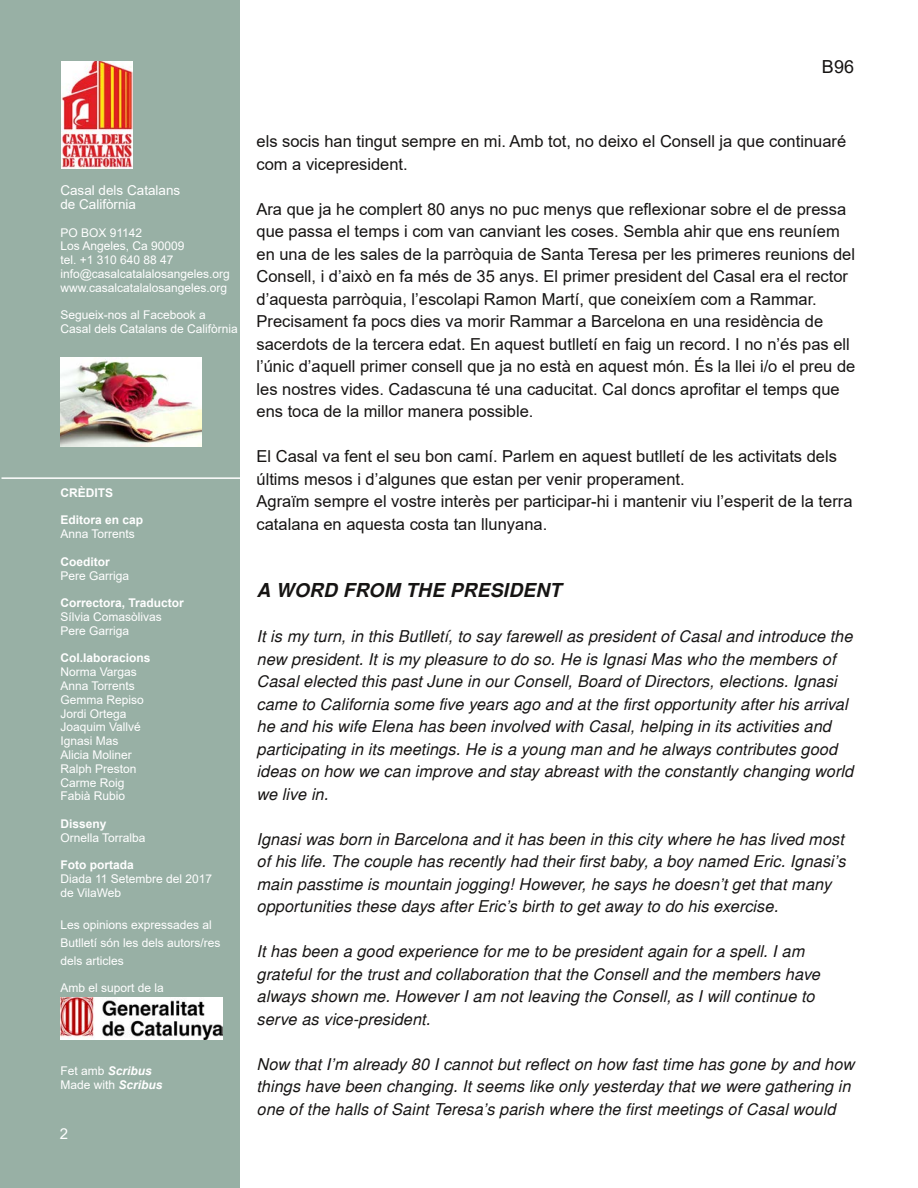
<style>
.page{position:relative;width:918px;height:1188px;background:#fff}
.page>*{position:absolute;margin:0;border:0;box-sizing:border-box;transform-origin:0 0}
.t1{font:italic 700 19.5px "A030";color:#161413}
.t2{font:18px "Arial";color:#161413}
.t3{font:italic 16.5px/22.5px "A030";color:#161413}
.t4{font:16.5px/22.5px "Arial";color:#161413}
.t5{font:15px "Arial";color:#fff}
.t6{font:13.5px/13.8px "Arial";color:#fff}
.t7{font:12px/13.8px "Arial";color:#fff}
.t8{font:700 12px "Arial";color:#fff}
.s1{font-weight:700;font-style:italic}
</style>
<div class="page">
<div style="left:0;top:0;width:240px;height:1188px;background:#98b0a5"></div>
<hr style="left:2px;top:477px;width:240px;height:2px;background:#fff">
<img style="left:60px;top:998px;width:162px;height:42px">
<img style="left:62px;top:62px;width:70px;height:106px">
<img style="left:60px;top:358px;width:142px;height:88px">
<p class="t2" style="left:822px;top:54px;width:34px">B96</p>
<p class="t6" style="left:60px;top:184px;width:122px">Casal dels Catalans de Califòrnia</p>
<p class="t7" style="left:60px;top:225px;width:171px">PO BOX 91142<br>Los Angeles, Ca 90009<br>tel. +1 310 640 88 47 info@casalcatalalosangeles.org www.casalcatalalosangeles.org</p>
<p class="t7" style="left:60px;top:308px;width:179px">Segueix-nos al Facebook a<br>Casal dels Catalans de Califòrnia</p>
<p class="t8" style="left:60px;top:484px;width:54px">CRÈDITS</p>
<p class="t8" style="left:60px;top:512px;width:84px">Editora en cap</p>
<p class="t7" style="left:60px;top:527px;width:76px">Anna Torrents</p>
<p class="t8" style="left:60px;top:553px;width:51px">Coeditor</p>
<p class="t7" style="left:60px;top:568px;width:70px">Pere Garriga</p>
<p class="t8" style="left:60px;top:595px;width:125px">Correctora, Traductor</p>
<p class="t7" style="left:60px;top:610px;width:103px">Sílvia Comasòlivas<br>Pere Garriga</p>
<p class="t8" style="left:60px;top:650px;width:92px">Col.laboracions</p>
<p class="t7" style="left:60px;top:665px;width:85px">Norma Vargas<br>Anna Torrents<br>Gemma Repiso<br>Jordi Ortega<br>Joaquim Vallvé<br>Ignasi Mas<br>Alicia Moliner<br>Ralph Preston<br>Carme Roig<br>Fabià Rubio</p>
<p class="t8" style="left:60px;top:815px;width:48px">Disseny</p>
<p class="t7" style="left:60px;top:831px;width:87px">Ornella Torralba</p>
<p class="t8" style="left:60px;top:857px;width:75px">Foto portada</p>
<p class="t7" style="left:60px;top:872px;width:153px">Diada 11 Setembre del 2017 de VilaWeb</p>
<p class="t7" style="left:60px;top:915px;width:162px;line-height:18px">Les opinions expressades al<br>Butlletí són les dels autors/res dels articles</p>
<p class="t7" style="left:60px;top:981px;width:105px">Amb el suport de la</p>
<p class="t7" style="left:60px;top:1064px;width:104px">Fet amb <span class="s1">Scribus<br></span>Made with <span class="s1">Scribus</span></p>
<p class="t5" style="left:60px;top:1123px;width:10px">2</p>
<p class="t4" style="left:256px;top:130px;width:591px">els socis han tingut sempre en mi. Amb tot, no deixo el Consell ja que continuaré com a vicepresident.</p>
<p class="t4" style="left:256px;top:197px;width:600px">Ara que ja he complert 80 anys no puc menys que reflexionar sobre el de pressa que passa el temps i com van canviant les coses. Sembla ahir que ens reuníem en una de les sales de la parròquia de Santa Teresa per les primeres reunions del Consell, i d’això en fa més de 35 anys. El primer president del Casal era el rector d’aquesta parròquia, l’escolapi Ramon Martí, que coneixíem com a Rammar.<br>Precisament fa pocs dies va morir Rammar a Barcelona en una residència de sacerdots de la tercera edat. En aquest butlletí en faig un record. I no n’és pas ell l’únic d’aquell primer consell que ja no està en aquest món. És la llei i/o el preu de les nostres vides. Cadascuna té una caducitat. Cal doncs aprofitar el temps que ens toca de la millor manera possible.</p>
<p class="t4" style="left:256px;top:445px;width:598px">El Casal va fent el seu bon camí. Parlem en aquest butlletí de les activitats dels últims mesos i d’algunes que estan per venir properament.<br>Agraïm sempre el vostre interès per participar-hi i mantenir viu l’esperit de la terra catalana en aquesta costa tan llunyana.</p>
<p class="t1" style="left:257px;top:578px;width:306px">A WORD FROM THE PRESIDENT</p>
<p class="t3" style="left:256px;top:624px;width:598px">It is my turn, in this Butlletí, to say farewell as president of Casal and introduce the new president. It is my pleasure to do so. He is Ignasi Mas who the members of Casal elected this past June in our Consell, Board of Directors, elections. Ignasi came to California some five years ago and at the first opportunity after his arrival he and his wife Elena has been involved with Casal, helping in its activities and participating in its meetings. He is a young man and he always contributes good ideas on how we can improve and stay abreast with the constantly changing world we live in.</p>
<p class="t3" style="left:256px;top:827px;width:591px">Ignasi was born in Barcelona and it has been in this city where he has lived most of his life. The couple has recently had their first baby, a boy named Eric. Ignasi’s main passtime is mountain jogging! However, he says he doesn’t get that many opportunities these days after Eric’s birth to get away to do his exercise.</p>
<p class="t3" style="left:256px;top:939px;width:565px">It has been a good experience for me to be president again for a spell. I am grateful for the trust and collaboration that the Consell and the members have always shown me. However I am not leaving the Consell, as I will continue to serve as vice-president.</p>
<p class="t3" style="left:256px;top:1052px;width:599px">Now that I’m already 80 I cannot but reflect on how fast time has gone by and how things have been changing. It seems like only yesterday that we were gathering in one of the halls of Saint Teresa’s parish where the first meetings of Casal would</p>
</div>
